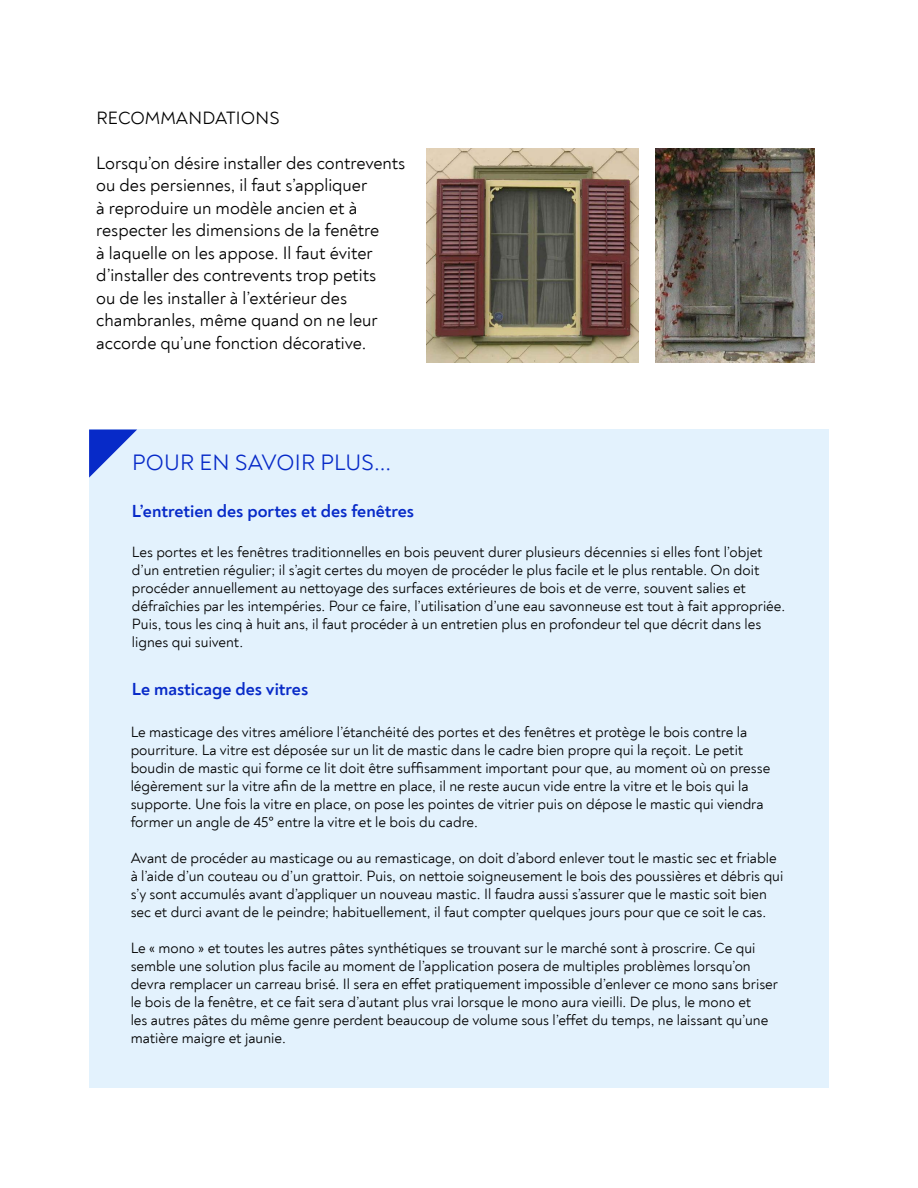
<style>
.page{position:relative;width:918px;height:1188px;background:#fff}
.page>*{position:absolute;margin:0;border:0;box-sizing:border-box;transform-origin:0 0}
.t1{font:22.5px "Noah";letter-spacing:.01em;color:#072ac8}
.t2{font:18px/22.5px "Noah";color:#000}
.t3{font:700 18px "Noah";color:#072ac8}
.t4{font:15px/18px "Noah";color:#000}
</style>
<div class="page">
<div style="left:89px;top:430px;width:740px;height:658px;background:#e3f2fd"></div>
<img style="left:656px;top:148px;width:159px;height:214px">
<img style="left:427px;top:148px;width:212px;height:214px">
<svg style="left:89px;top:430px;width:48px;height:48px"></svg>
<p class="t2" style="left:96px;top:106px;width:185px">RECOMMANDATIONS</p>
<p class="t2" style="left:96px;top:151px;width:311px">Lorsqu’on désire installer des contrevents ou des persiennes, il faut s’appliquer<br>à reproduire un modèle ancien et à respecter les dimensions de la fenêtre<br>à laquelle on les appose. Il faut éviter d’installer des contrevents trop petits<br>ou de les installer à l’extérieur des chambranles, même quand on ne leur accorde qu’une fonction décorative.</p>
<h1 class="t1" style="left:132px;top:449px;width:261px">POUR EN SAVOIR PLUS...</h1>
<p class="t3" style="left:132px;top:500px;width:284px">L’entretien des portes et des fenêtres</p>
<p class="t4" style="left:132px;top:543px;width:655px">Les portes et les fenêtres traditionnelles en bois peuvent durer plusieurs décennies si elles font l’objet d’un entretien régulier; il s’agit certes du moyen de procéder le plus facile et le plus rentable. On doit procéder annuellement au nettoyage des surfaces extérieures de bois et de verre, souvent salies et défraîchies par les intempéries. Pour ce faire, l’utilisation d’une eau savonneuse est tout à fait appropriée.<br>Puis, tous les cinq à huit ans, il faut procéder à un entretien plus en profondeur tel que décrit dans les lignes qui suivent.</p>
<p class="t3" style="left:132px;top:678px;width:178px">Le masticage des vitres</p>
<p class="t4" style="left:131px;top:723px;width:641px">Le masticage des vitres améliore l’étanchéité des portes et des fenêtres et protège le bois contre la pourriture. La vitre est déposée sur un lit de mastic dans le cadre bien propre qui la reçoit. Le petit boudin de mastic qui forme ce lit doit être suffisamment important pour que, au moment où on presse légèrement sur la vitre afin de la mettre en place, il ne reste aucun vide entre la vitre et le bois qui la supporte. Une fois la vitre en place, on pose les pointes de vitrier puis on dépose le mastic qui viendra former un angle de 45° entre la vitre et le bois du cadre.</p>
<p class="t4" style="left:131px;top:849px;width:654px">Avant de procéder au masticage ou au remasticage, on doit d’abord enlever tout le mastic sec et friable à l’aide d’un couteau ou d’un grattoir. Puis, on nettoie soigneusement le bois des poussières et débris qui s’y sont accumulés avant d’appliquer un nouveau mastic. Il faudra aussi s’assurer que le mastic soit bien sec et durci avant de le peindre; habituellement, il faut compter quelques jours pour que ce soit le cas.</p>
<p class="t4" style="left:131px;top:939px;width:649px">Le « mono » et toutes les autres pâtes synthétiques se trouvant sur le marché sont à proscrire. Ce qui semble une solution plus facile au moment de l’application posera de multiples problèmes lorsqu’on devra remplacer un carreau brisé. Il sera en effet pratiquement impossible d’enlever ce mono sans briser le bois de la fenêtre, et ce fait sera d’autant plus vrai lorsque le mono aura vieilli. De plus, le mono et<br>les autres pâtes du même genre perdent beaucoup de volume sous l’effet du temps, ne laissant qu’une matière maigre et jaunie.</p>
</div>
